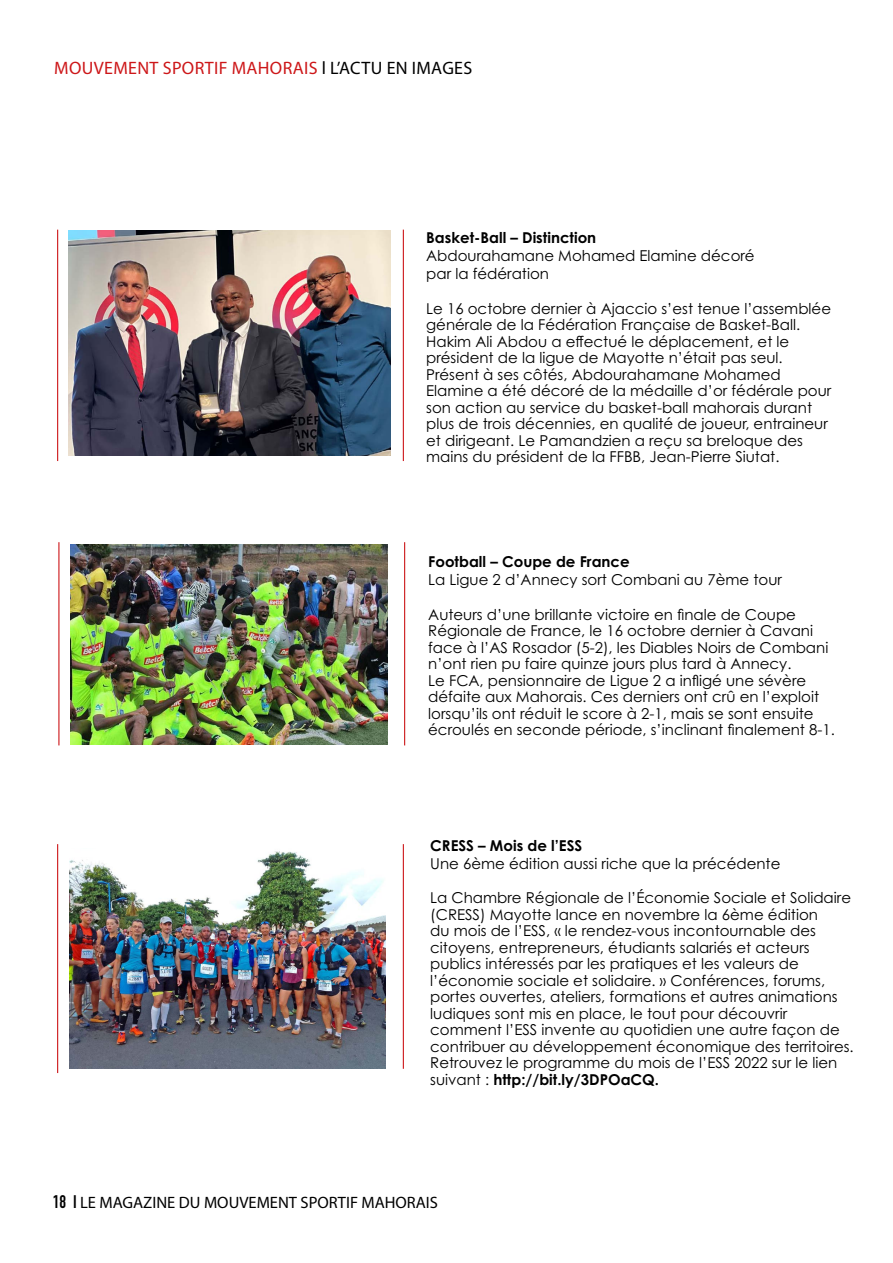
<style>
.page{position:relative;width:893px;height:1263px;background:#fff}
.page>*{position:absolute;margin:0;border:0;box-sizing:border-box;transform-origin:0 0}
.t1{font:18px "Myriad Pro";letter-spacing:.02em;color:#cd1719}
.t2{font:16.5px "Myriad Pro";color:#000}
.t3{font:15px/16.5px "Century Gothic Pro";color:#000}
.t4{font:700 15px "Century Gothic Pro";color:#000}
.s1{color:#000}
.s2{font-weight:700}
.s3{font-family:"DIN Condensed";font-weight:700;font-size:18px}
</style>
<div class="page">
<img style="left:69px;top:231px;width:321px;height:224px">
<hr style="left:57px;top:230px;width:1px;height:231px;background:#cd191c">
<hr style="left:403px;top:230px;width:1px;height:231px;background:#cd191c">
<img style="left:71px;top:544px;width:317px;height:200px">
<hr style="left:58px;top:542px;width:1px;height:203px;background:#cd191c">
<hr style="left:404px;top:542px;width:1px;height:203px;background:#cd191c">
<img style="left:70px;top:851px;width:315px;height:218px">
<hr style="left:57px;top:844px;width:1px;height:229px;background:#cd191c">
<hr style="left:403px;top:844px;width:1px;height:225px;background:#cd191c">
<p class="t1" style="left:54px;top:57px;width:420px">MOUVEMENT SPORTIF MAHORAIS <span class="s1">l L’ACTU EN IMAGES</span></p>
<p class="t4" style="left:426px;top:228px;width:172px">Basket-Ball – Distinction</p>
<p class="t3" style="left:426px;top:247px;width:330px;line-height:18px">Abdourahamane Mohamed Elamine décoré par la fédération</p>
<p class="t3" style="left:426px;top:300px;width:407px">Le 16 octobre dernier à Ajaccio s’est tenue l’assemblée générale de la Fédération Française de Basket-Ball.<br>Hakim Ali Abdou a effectué le déplacement, et le président de la ligue de Mayotte n’était pas seul.<br>Présent à ses côtés, Abdourahamane Mohamed Elamine a été décoré de la médaille d’or fédérale pour son action au service du basket-ball mahorais durant plus de trois décennies, en qualité de joueur, entraineur et dirigeant. Le Pamandzien a reçu sa breloque des mains du président de la FFBB, Jean-Pierre Siutat.</p>
<p class="t4" style="left:428px;top:552px;width:203px">Football – Coupe de France</p>
<p class="t3" style="left:428px;top:571px;width:355px">La Ligue 2 d’Annecy sort Combani au 7ème tour</p>
<p class="t3" style="left:428px;top:606px;width:408px">Auteurs d’une brillante victoire en finale de Coupe Régionale de France, le 16 octobre dernier à Cavani face à l’AS Rosador (5-2), les Diables Noirs de Combani n’ont rien pu faire quinze jours plus tard à Annecy.<br>Le FCA, pensionnaire de Ligue 2 a infligé une sévère défaite aux Mahorais. Ces derniers ont crû en l’exploit lorsqu’ils ont réduit le score à 2-1, mais se sont ensuite écroulés en seconde période, s’inclinant finalement 8-1.</p>
<p class="t4" style="left:430px;top:836px;width:154px">CRESS – Mois de l’ESS</p>
<p class="t3" style="left:430px;top:855px;width:352px">Une 6ème édition aussi riche que la précédente</p>
<p class="t3" style="left:430px;top:890px;width:425px">La Chambre Régionale de l’Économie Sociale et Solidaire (CRESS) Mayotte lance en novembre la 6ème édition<br>du mois de l’ESS, « le rendez-vous incontournable des citoyens, entrepreneurs, étudiants salariés et acteurs publics intéressés par les pratiques et les valeurs de l’économie sociale et solidaire. » Conférences, forums, portes ouvertes, ateliers, formations et autres animations ludiques sont mis en place, le tout pour découvrir comment l’ESS invente au quotidien une autre façon de contribuer au développement économique des territoires.<br>Retrouvez le programme du mois de l’ESS 2022 sur le lien suivant : <span class="s2">http://bit.ly/3DPOaCQ.</span></p>
<p class="t2" style="left:53px;top:1192px;width:387px"><span class="s3">18 I</span> LE MAGAZINE DU MOUVEMENT SPORTIF MAHORAIS</p>
</div>
